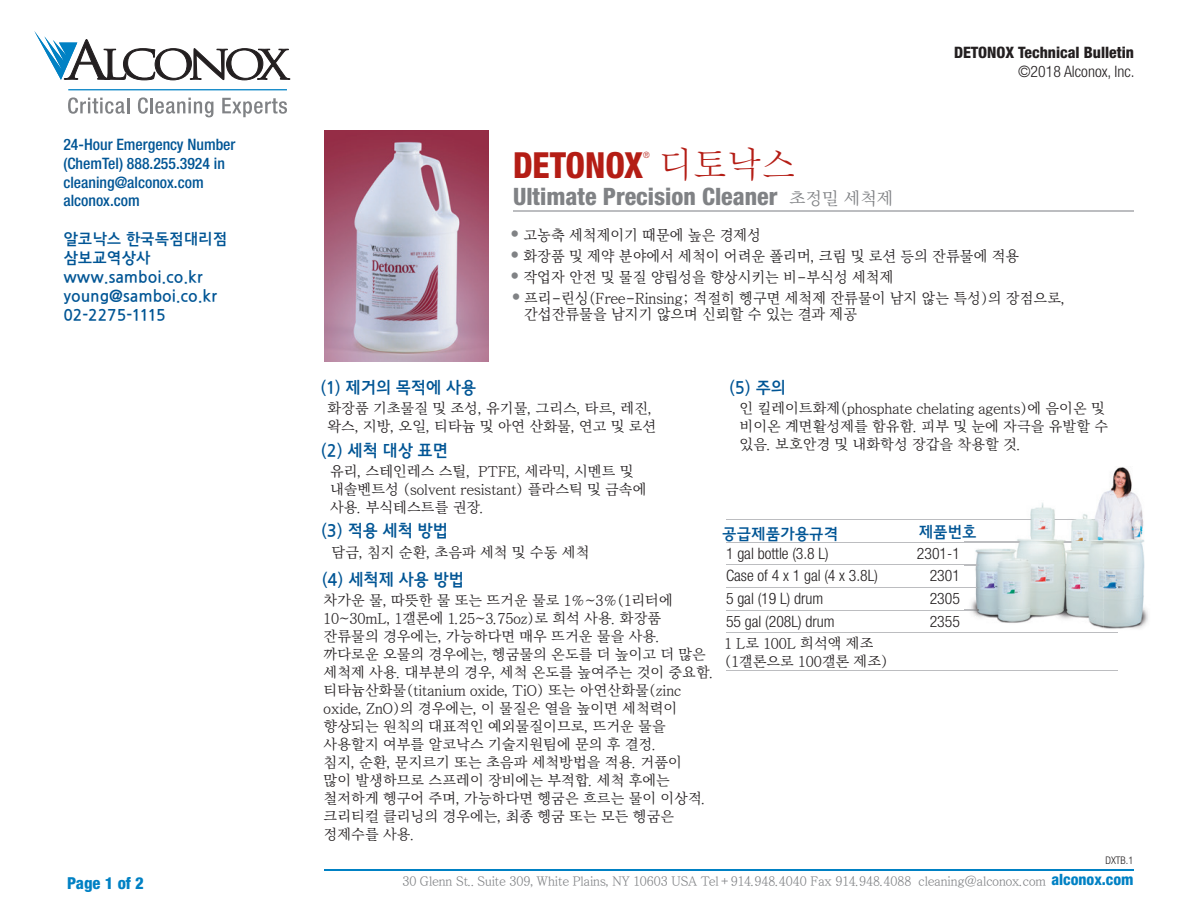
<style>
.page{position:relative;width:1188px;height:918px;background:#fff}
.page>*{position:absolute;margin:0;border:0;box-sizing:border-box;transform-origin:0 0}
.t1{font:800 condensed 36px "Helvetica Neue";color:#b41d15;scale:.95 1}
.t2{font:800 condensed 24px "Helvetica Neue";color:#808285}
.t3{font:18px "Jeju Myeongjo";color:#808285}
.t4{font:16.95px "Jeju Gothic";color:#005595}
.t5{font:800 condensed 16.5px "Helvetica Neue";color:#0081c4}
.t6{font:300 condensed 15.75px "Helvetica Neue";color:#231f20}
.t7{font:500 condensed 15.75px/18.9px "Helvetica Neue";color:#005595}
.t8{font:15.75px/18.9px "Jeju Gothic";color:#005595}
.t9{font:800 condensed 15.75px "Helvetica Neue";color:#231f20}
.t10{font:15.45px/16.5px "Jeju Myeongjo";color:#231f20}
.t11{font:15px/18px "Jeju Myeongjo";color:#231f20}
.t12{font:13.05px "Jeju Myeongjo";color:#808285}
.t13{font:300 condensed 10.5px "Helvetica Neue";color:#231f20}
.t14{font:300 condensed 8.7px "Helvetica Neue";color:#b41d15;scale:.95 1}
.s1{font-family:"Adobe Myungjo Std";font-weight:500;font-stretch:normal}
.s2{font-family:"Helvetica Neue";font-weight:300;font-stretch:condensed;font-size:18px;color:#808285}
.s3{font-family:"Helvetica Neue";font-weight:800;font-stretch:condensed;font-size:15.6px;color:#0081c4}
</style>
<div class="page">
<hr style="left:513px;top:210px;width:621px;height:1px;background:#bcbdc0">
<img style="left:324px;top:130px;width:164px;height:232px">
<hr style="left:324px;top:869px;width:810px;height:2px;background:#0081c4">
<hr style="left:726px;top:519px;width:392px;height:1px;background:#bcbdc0">
<hr style="left:726px;top:542px;width:392px;height:1px;background:#bcbdc0">
<hr style="left:726px;top:564px;width:392px;height:1px;background:#bcbdc0">
<hr style="left:726px;top:587px;width:392px;height:1px;background:#bcbdc0">
<hr style="left:726px;top:610px;width:392px;height:1px;background:#bcbdc0">
<hr style="left:726px;top:632px;width:392px;height:1px;background:#bcbdc0">
<hr style="left:726px;top:670px;width:392px;height:1px;background:#bcbdc0">
<img style="left:964px;top:467px;width:184px;height:162px">
<img style="left:964px;top:519px;width:154px;height:1px">
<img style="left:964px;top:542px;width:154px;height:1px">
<img style="left:964px;top:564px;width:154px;height:1px">
<img style="left:964px;top:587px;width:154px;height:1px">
<img style="left:964px;top:610px;width:154px;height:1px">
<svg style="left:34px;top:31px;width:256px;height:49px"></svg>
<svg style="left:68px;top:97px;width:61px;height:17px"></svg>
<svg style="left:138px;top:97px;width:10px;height:17px"></svg>
<hr style="left:150px;top:98px;width:3px;height:15px;background:#808285">
<svg style="left:155px;top:98px;width:58px;height:19px"></svg>
<svg style="left:222px;top:98px;width:65px;height:19px"></svg>
<hr style="left:68px;top:89px;width:219px;height:1px;background:#0081c4">
<p class="t7" style="left:63px;top:134px;width:174px">24-Hour Emergency Number (ChemTel) 888.255.3924 in cleaning@alconox.com alconox.com</p>
<p class="t8" style="left:63px;top:231px;width:165px">알코낙스 한국독점대리점 삼보교역상사 www.samboi.co.kr young@samboi.co.kr<br>02-2275-1115</p>
<p class="t5" style="left:67px;top:873px;width:78px">Page 1 of 2</p>
<h1 class="t1" style="left:513px;top:143px;width:299px">DETONOX <span class="s1">디토낙스</span></h1>
<p class="t14" style="left:643px;top:150px;width:8px">®</p>
<h2 class="t2" style="left:513px;top:181px;width:266px">Ultimate Precision Cleaner</h2>
<p class="t3" style="left:789px;top:189px;width:106px">초정밀 세척제</p>
<p class="t9" style="left:954px;top:42px;width:181px">DETONOX Technical Bulletin</p>
<p class="t6" style="left:1018px;top:62px;width:118px">©2018 Alconox, Inc.</p>
<p class="t10" style="left:511px;top:227px;width:252px"><span class="s2">•</span> 고농축 세척제이기 때문에 높은 경제성</p>
<p class="t10" style="left:511px;top:248px;width:510px"><span class="s2">•</span> 화장품 및 제약 분야에서 세척이 어려운 폴리머, 크림 및 로션 등의 잔류물에 적용</p>
<p class="t10" style="left:511px;top:270px;width:384px"><span class="s2">•</span> 작업자 안전 및 물질 양립성을 향상시키는 비-부식성 세척제</p>
<p class="t10" style="left:524px;top:290px;width:542px;text-indent:-12px"><span class="s2">•</span> 프리-린싱(Free-Rinsing; 적절히 헹구면 세척제 잔류물이 남지 않는 특성)의 장점으로, 간섭잔류물을 남지기 않으며 신뢰할 수 있는 결과 제공</p>
<p class="t4" style="left:320px;top:379px;width:158px">(1) 제거의 목적에 사용</p>
<p class="t11" style="left:327px;top:400px;width:331px">화장품 기초물질 및 조성, 유기물, 그리스, 타르, 레진, 왁스, 지방, 오일, 티타늄 및 아연 산화물, 연고 및 로션</p>
<p class="t4" style="left:321px;top:442px;width:129px">(2) 세척 대상 표면</p>
<p class="t11" style="left:330px;top:463px;width:318px">유리, 스테인레스 스틸, PTFE, 세라믹, 시멘트 및 내솔벤트성 (solvent resistant) 플라스틱 및 금속에 사용. 부식테스트를 권장.</p>
<p class="t4" style="left:321px;top:522px;width:129px">(3) 적용 세척 방법</p>
<p class="t11" style="left:332px;top:543px;width:259px">담금, 침지 순환, 초음파 세척 및 수동 세척</p>
<p class="t4" style="left:321px;top:571px;width:144px">(4) 세척제 사용 방법</p>
<p class="t11" style="left:324px;top:591px;width:392px">차가운 물, 따뜻한 물 또는 뜨거운 물로 1%~3%(1리터에<br>10~30mL, 1갤론에 1.25~3.75oz)로 희석 사용. 화장품 잔류물의 경우에는, 가능하다면 매우 뜨거운 물을 사용. 까다로운 오물의 경우에는, 헹굼물의 온도를 더 높이고 더 많은 세척제 사용. 대부분의 경우, 세척 온도를 높여주는 것이 중요함. 티타늄산화물(titanium oxide, TiO) 또는 아연산화물(zinc oxide, ZnO)의 경우에는, 이 물질은 열을 높이면 세척력이 향상되는 원칙의 대표적인 예외물질이므로, 뜨거운 물을 사용할지 여부를 알코낙스 기술지원팀에 문의 후 결정.<br>침지, 순환, 문지르기 또는 초음파 세척방법을 적용. 거품이<br>많이 발생하므로 스프레이 장비에는 부적합. 세척 후에는 철저하게 헹구어 주며, 가능하다면 헹굼은 흐르는 물이 이상적. 크리티컬 클리닝의 경우에는, 최종 헹굼 또는 모든 헹굼은 정제수를 사용.</p>
<p class="t4" style="left:729px;top:379px;width:59px">(5) 주의</p>
<p class="t11" style="left:740px;top:400px;width:370px">인 킬레이트화제(phosphate chelating agents)에 음이온 및 비이온 계면활성제를 함유함. 피부 및 눈에 자극을 유발할 수 있음. 보호안경 및 내화학성 장갑을 착용할 것.</p>
<p class="t8" style="left:722px;top:525px;width:117px">공급제품가용규격</p>
<p class="t8" style="left:919px;top:524px;width:59px">제품번호</p>
<p class="t6" style="left:726px;top:544px;width:104px">1 gal bottle (3.8 L)</p>
<p class="t6" style="left:917px;top:544px;width:45px">2301-1</p>
<p class="t6" style="left:726px;top:567px;width:154px">Case of 4 x 1 gal (4 x 3.8L)</p>
<p class="t6" style="left:930px;top:567px;width:32px">2301</p>
<p class="t6" style="left:726px;top:589px;width:99px">5 gal (19 L) drum</p>
<p class="t6" style="left:930px;top:589px;width:32px">2305</p>
<p class="t6" style="left:726px;top:612px;width:110px">55 gal (208L) drum</p>
<p class="t6" style="left:930px;top:612px;width:32px">2355</p>
<p class="t11" style="left:725px;top:634px;width:165px">1 L로 100L 희석액 제조 (1갤론으로 100갤론 제조)</p>
<p class="t13" style="left:1106px;top:854px;width:29px">DXTB.1</p>
<p class="t12" style="left:402px;top:874px;width:733px">30 Glenn St.. Suite 309, White Plains, NY 10603 USA Tel+914.948.4040 Fax 914.948.4088 cleaning@alconox.com <span class="s3">alconox.com</span></p>
</div>
